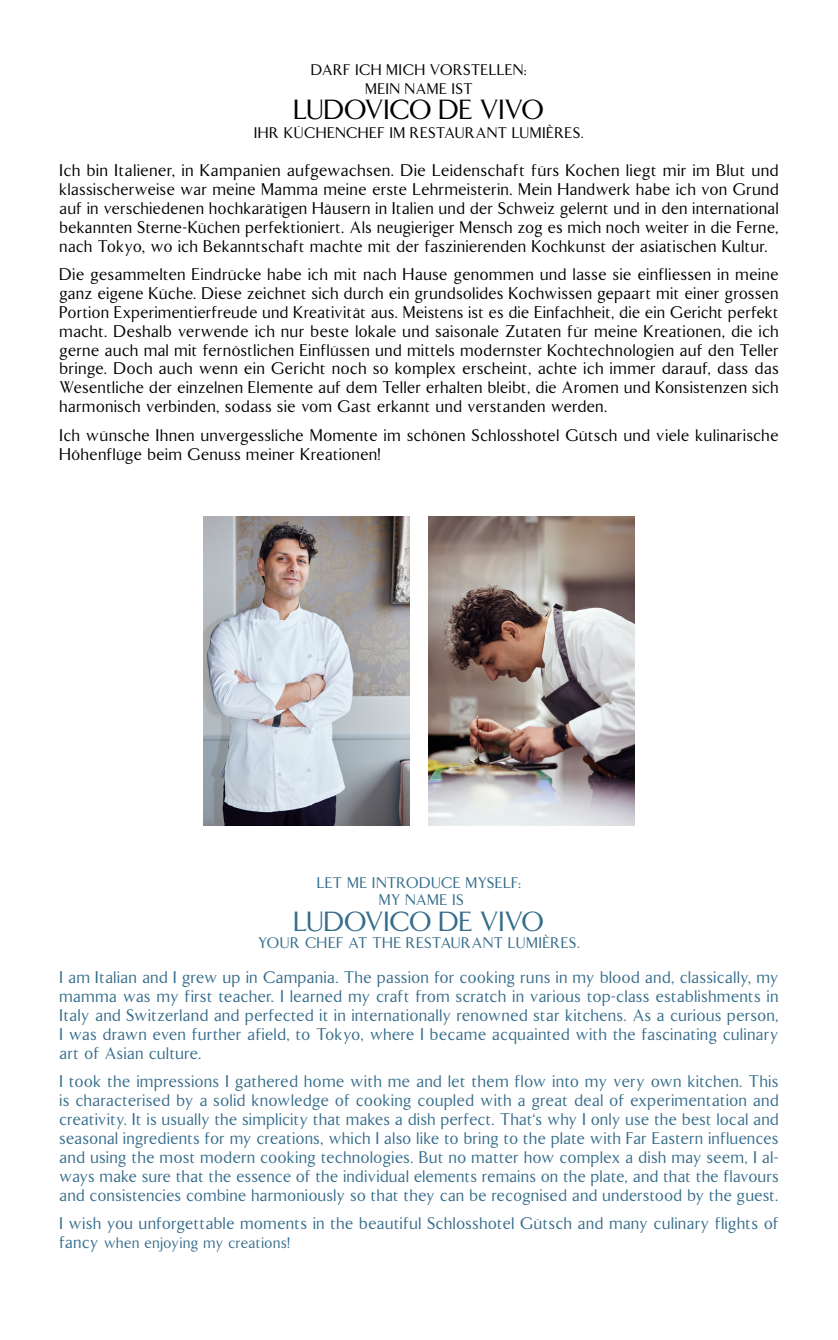
<style>
.page{position:relative;width:838px;height:1340px;background:#fff}
.page>*{position:absolute;margin:0;border:0;box-sizing:border-box;transform-origin:0 0}
.t1{font:27px "Seta Reta NF";letter-spacing:.005em;color:#000}
.t2{font:27px "Seta Reta NF";letter-spacing:.005em;color:#356c8b}
.t3{font:16.5px/18.9px "Seta Reta NF";letter-spacing:.045em;color:#000;text-align:justify}
.t4{font:16.5px/18.9px "Seta Reta NF";letter-spacing:.04em;color:#356c8b;text-align:justify}
.t5{font:15px/17px "Seta Reta NF";letter-spacing:.05em;color:#356c8b;text-align:center}
.t6{font:15px/18.9px "Seta Reta NF";letter-spacing:.055em;color:#000;text-align:center}
.s1{font-size:16.5px}
</style>
<div class="page">
<img style="left:204px;top:516px;width:205px;height:309px">
<img style="left:428px;top:516px;width:206px;height:309px">
<p class="t6" style="left:311px;top:61px;width:217px">DARF ICH MICH VORSTELLEN:<br>MEIN NAME IST</p>
<h1 class="t1" style="left:294px;top:94px;width:251px">LUDOVICO DE VIVO</h1>
<p class="t6" style="left:254px;top:124px;width:331px">IHR KÜCHENCHEF IM RESTAURANT LUMIÈRES.</p>
<p class="t3" style="left:60px;top:161px;width:720px">Ich bin Italiener, in Kampanien aufgewachsen. Die Leidenschaft fürs Kochen liegt mir im Blut und klassischerweise war meine Mamma meine erste Lehrmeisterin. Mein Handwerk habe ich von Grund auf in verschiedenen hochkarätigen Häusern in Italien und der Schweiz gelernt und in den international bekannten Sterne-Küchen perfektioniert. Als neugieriger Mensch zog es mich noch weiter in die Ferne, nach Tokyo, wo ich Bekanntschaft machte mit der faszinierenden Kochkunst der asiatischen Kultur.</p>
<p class="t3" style="left:60px;top:265px;width:720px">Die gesammelten Eindrücke habe ich mit nach Hause genommen und lasse sie einfliessen in meine ganz eigene Küche. Diese zeichnet sich durch ein grundsolides Kochwissen gepaart mit einer grossen Portion Experimentierfreude und Kreativität aus. Meistens ist es die Einfachheit, die ein Gericht perfekt macht. Deshalb verwende ich nur beste lokale und saisonale Zutaten für meine Kreationen, die ich gerne auch mal mit fernöstlichen Einflüssen und mittels modernster Kochtechnologien auf den Teller bringe. Doch auch wenn ein Gericht noch so komplex erscheint, achte ich immer darauf, dass das Wesentliche der einzelnen Elemente auf dem Teller erhalten bleibt, die Aromen und Konsistenzen sich harmonisch verbinden, sodass sie vom Gast erkannt und verstanden werden.</p>
<p class="t3" style="left:60px;top:425px;width:720px">Ich wünsche Ihnen unvergessliche Momente im schönen Schlosshotel Gütsch und viele kulinarische<br>Höhenflüge beim Genuss meiner Kreationen!</p>
<p class="t5" style="left:317px;top:875px;width:205px">LET ME INTRODUCE MYSELF:<br>MY NAME IS</p>
<h1 class="t2" style="left:294px;top:905px;width:251px">LUDOVICO DE VIVO</h1>
<p class="t5" style="left:258px;top:934px;width:323px">YOUR CHEF AT THE RESTAURANT LUMIÈRES.</p>
<p class="t4" style="left:60px;top:968px;width:720px">I am Italian and I grew up in Campania. The passion for cooking runs in my blood and, classically, my mamma was my first teacher. I learned my craft from scratch in various top-class establishments in Italy and Switzerland and perfected it in internationally renowned star kitchens. As a curious person, I was drawn even further afield, to Tokyo, where I became acquainted with the fascinating culinary art of Asian culture.</p>
<p class="t4" style="left:60px;top:1072px;width:720px">I took the impressions I gathered home with me and let them flow into my very own kitchen. This is characterised by a solid knowledge of cooking coupled with a great deal of experimentation and creativity. It is usually the simplicity that makes a dish perfect. That‘s why I only use the best local and seasonal ingredients for my creations, which I also like to bring to the plate with Far Eastern influences and using the most modern cooking technologies. But no matter how complex a dish may seem, I al&shy;ways make sure that the essence of the individual elements remains on the plate, and that the flavours and consistencies combine harmoniously so that they can be recognised and understood by the guest.</p>
<p class="t4" style="left:60px;top:1214px;width:720px">I wish you unforgettable moments in the beautiful Schlosshotel Gütsch and many culinary flights of</p>
<p class="t5" style="left:60px;top:1234px;width:232px"><span class="s1">fancy</span> when enjoying my creations!</p>
</div>
